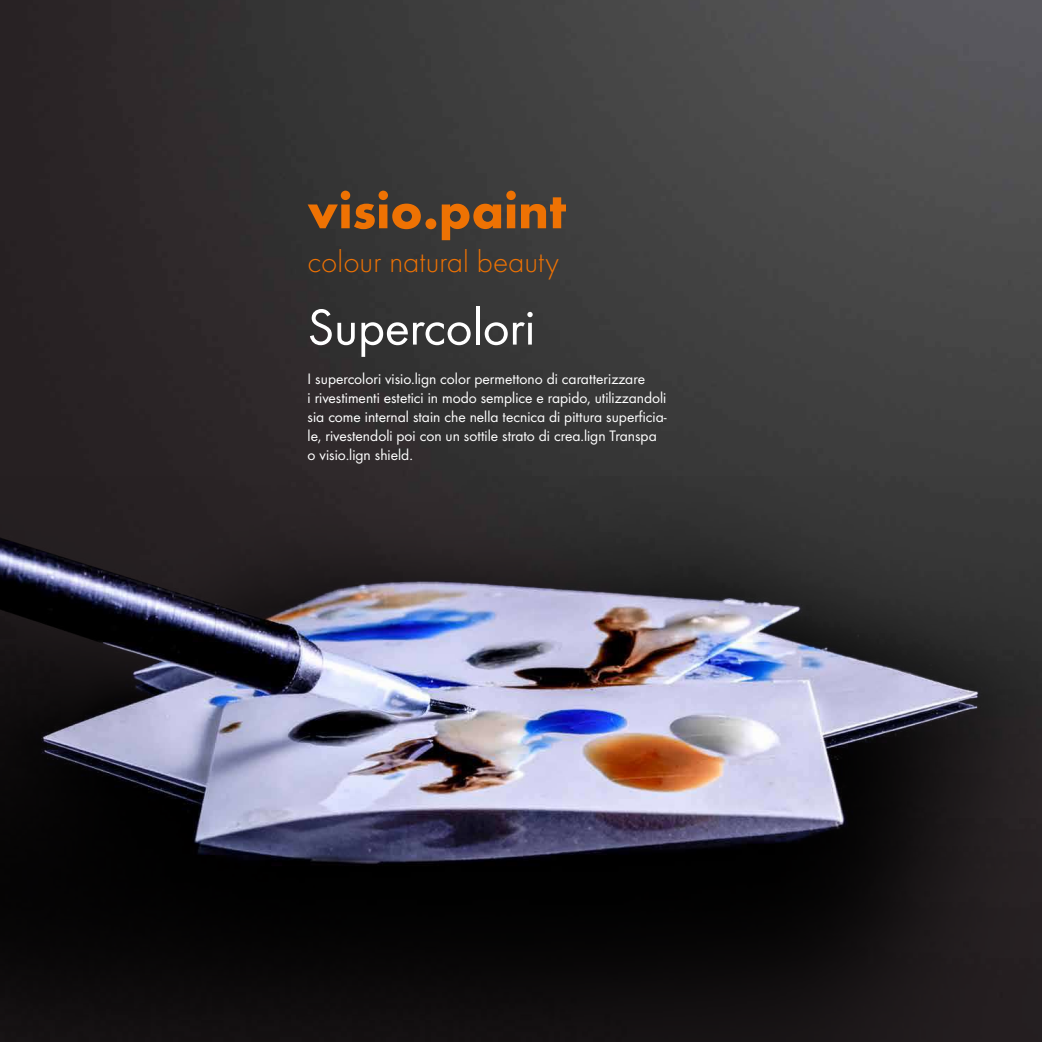
<style>
.page{position:relative;width:1042px;height:1042px;background:#fff}
.page>*{position:absolute;margin:0;border:0;box-sizing:border-box;transform-origin:0 0}
.t1{font:700 52.5px "Futura";color:#ee7203}
.t2{font:52.5px "Futura Boo";color:#fff}
.t3{font:300 31.5px "Futura";color:#ee7203}
.t4{font:15.75px/18.9px "Futura Boo";color:#fff}
</style>
<div class="page">
<img style="left:0;top:0;width:1042px;height:476px">
<img style="left:0;top:476px;width:1042px;height:566px">
<h1 class="t1" style="left:308px;top:189px;width:260px">visio.paint</h1>
<h2 class="t3" style="left:308px;top:249px;width:253px">colour natural beauty</h2>
<h1 class="t2" style="left:308px;top:306px;width:229px">Supercolori</h1>
<p class="t4" style="left:308px;top:370px;width:360px">I supercolori visio.lign color permettono di caratterizzare<br>i rivestimenti estetici in modo semplice e rapido, utilizzandoli sia come internal stain che nella tecnica di pittura superficia&shy;le, rivestendoli poi con un sottile strato di crea.lign Transpa o visio.lign shield.</p>
</div>
